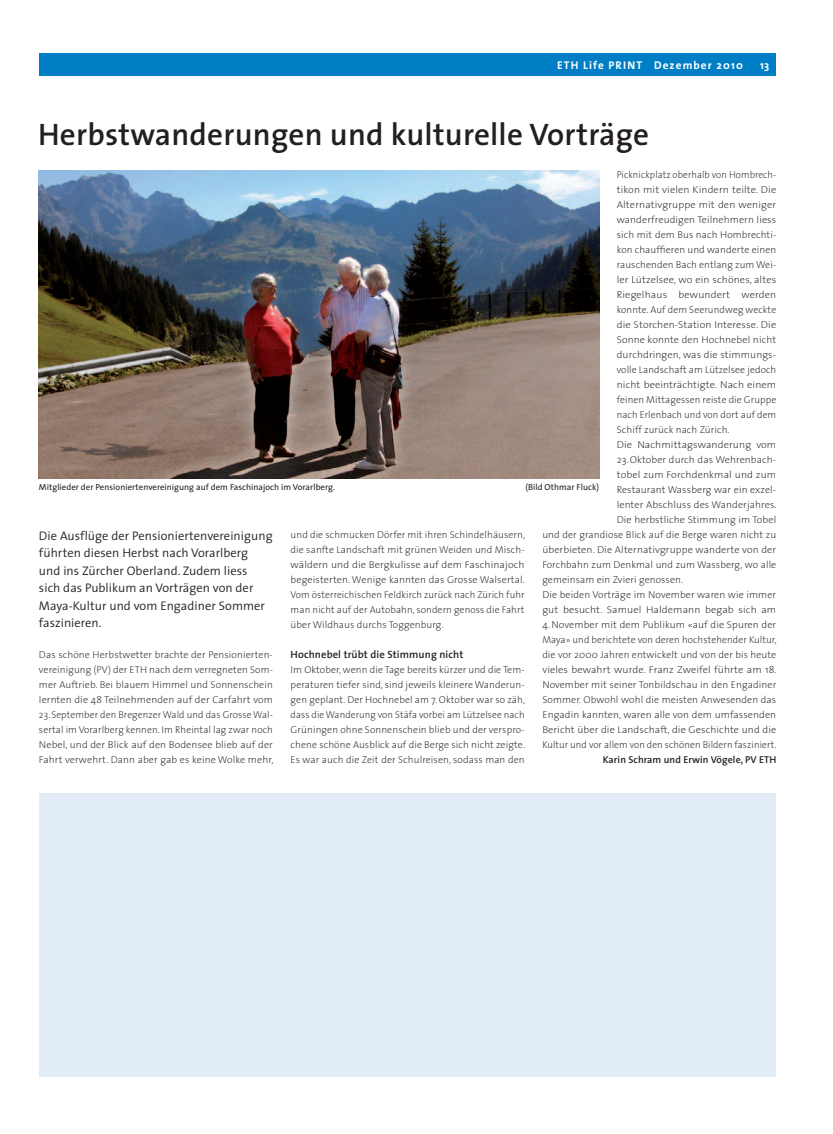
<style>
.page{position:relative;width:833px;height:1134px;background:#fff}
.page>*{position:absolute;margin:0;border:0;box-sizing:border-box;transform-origin:0 0}
.t1{font:600 31.25px "The Sans";letter-spacing:.005em;color:#231f20}
.t2{font:300 12.5px/17.5px "The Sans";letter-spacing:.005em;color:#231f20}
.t3{font:700 11.25px "The Sans";letter-spacing:.1em;color:#fff}
.t4{font:600 10.62px "The Sans";letter-spacing:.01em;color:#231f20}
.t5{font:200 10px/15px "The Sans";letter-spacing:.01em;color:#231f20;text-align:justify}
.t6{font:200 10px "The Sans";letter-spacing:.01em;color:#231f20;scale:1.05 1}
.t7{font:200 10px "The Sans";letter-spacing:.01em;color:#231f20;scale:1.04 1}
.t8{font:200 10px "The Sans";letter-spacing:.01em;color:#231f20;scale:.96 1}
.t9{font:200 10px "The Sans";letter-spacing:.01em;color:#231f20;scale:.95 1}
.t10{font:600 10px "The Sans";letter-spacing:.01em;color:#231f20}
.t11{font:8.75px "The Sans";letter-spacing:.005em;color:#231f20}
</style>
<div class="page">
<div style="left:753px;top:53px;width:23px;height:23px;background:#007ec5"></div>
<div style="left:39px;top:53px;width:714px;height:23px;background:#007ec5"></div>
<div style="left:39px;top:793px;width:737px;height:284px;background:#e1ecf7"></div>
<img style="left:39px;top:170px;width:560px;height:308px">
<p class="t3" style="left:557px;top:55px;width:187px">ETH Life PRINT Dezember 2010</p>
<p class="t3" style="left:760px;top:55px;width:11px">13</p>
<h1 class="t1" style="left:38px;top:108px;width:612px">Herbstwanderungen und kulturelle Vorträge</h1>
<p class="t9" style="left:617px;top:166px;width:169px">Picknickplatz oberhalb von Hombrech-</p>
<p class="t6" style="left:617px;top:181px;width:153px">tikon mit vielen Kindern teilte. Die</p>
<p class="t6" style="left:617px;top:196px;width:153px">Alternativgruppe mit den weniger</p>
<p class="t5" style="left:617px;top:212px;width:161px">wanderfreudigen Teilnehmern liess</p>
<p class="t5" style="left:617px;top:227px;width:161px">sich mit dem Bus nach Hombrechti-</p>
<p class="t5" style="left:617px;top:242px;width:161px">kon chauffieren und wanderte einen</p>
<p class="t5" style="left:617px;top:257px;width:161px">rauschenden Bach entlang zum Wei-</p>
<p class="t6" style="left:617px;top:271px;width:153px">ler Lützelsee, wo ein schönes, altes</p>
<p class="t6" style="left:617px;top:286px;width:153px">Riegelhaus bewundert werden</p>
<p class="t5" style="left:617px;top:302px;width:161px">konnte. Auf dem Seerundweg weckte</p>
<p class="t6" style="left:617px;top:316px;width:153px">die Storchen-Station Interesse. Die</p>
<p class="t5" style="left:617px;top:332px;width:161px">Sonne konnte den Hochnebel nicht</p>
<p class="t5" style="left:617px;top:347px;width:161px">durchdringen, was die stimmungs-</p>
<p class="t5" style="left:617px;top:362px;width:161px">volle Landschaft am Lützelsee jedoch</p>
<p class="t6" style="left:617px;top:376px;width:153px">nicht beeinträchtigte. Nach einem</p>
<p class="t5" style="left:617px;top:392px;width:161px">feinen Mittagessen reiste die Gruppe</p>
<p class="t5" style="left:617px;top:407px;width:161px">nach Erlenbach und von dort auf dem</p>
<p class="t5" style="left:617px;top:422px;width:114px">Schiff zurück nach Zürich.</p>
<p class="t6" style="left:617px;top:436px;width:153px">Die Nachmittagswanderung vom</p>
<p class="t5" style="left:617px;top:452px;width:161px">23.Oktober durch das Wehrenbach-</p>
<p class="t6" style="left:617px;top:466px;width:153px">tobel zum Forchdenkmal und zum</p>
<p class="t5" style="left:617px;top:482px;width:161px">Restaurant Wassberg war ein exzel-</p>
<p class="t5" style="left:617px;top:497px;width:161px">lenter Abschluss des Wanderjahres.</p>
<p class="t5" style="left:617px;top:512px;width:161px">Die herbstliche Stimmung im Tobel</p>
<p class="t5" style="left:542px;top:527px;width:235px">und der grandiose Blick auf die Berge waren nicht zu</p>
<p class="t7" style="left:542px;top:541px;width:226px">überbieten. Die Alternativgruppe wanderte von der</p>
<p class="t5" style="left:542px;top:557px;width:235px">Forchbahn zum Denkmal und zum Wassberg, wo alle</p>
<p class="t5" style="left:542px;top:572px;width:142px">gemeinsam ein Zvieri genossen.</p>
<p class="t5" style="left:542px;top:587px;width:235px">Die beiden Vorträge im November waren wie immer</p>
<p class="t6" style="left:542px;top:601px;width:224px">gut besucht. Samuel Haldemann begab sich am</p>
<p class="t5" style="left:542px;top:617px;width:235px">4.November mit dem Publikum «auf die Spuren der</p>
<p class="t5" style="left:542px;top:632px;width:236px">Maya» und berichtete von deren hochstehender Kultur,</p>
<p class="t5" style="left:542px;top:647px;width:235px">die vor 2000 Jahren entwickelt und von der bis heute</p>
<p class="t6" style="left:542px;top:661px;width:225px">vieles bewahrt wurde. Franz Zweifel führte am 18.</p>
<p class="t5" style="left:542px;top:677px;width:235px">November mit seiner Tonbildschau in den Engadiner</p>
<p class="t5" style="left:542px;top:692px;width:235px">Sommer. Obwohl wohl die meisten Anwesenden das</p>
<p class="t5" style="left:542px;top:707px;width:235px">Engadin kannten, waren alle von dem umfassenden</p>
<p class="t7" style="left:542px;top:721px;width:226px">Bericht über die Landschaft, die Geschichte und die</p>
<p class="t8" style="left:542px;top:736px;width:245px">Kultur und vor allem von den schönen Bildern fasziniert.</p>
<p class="t10" style="left:603px;top:751px;width:175px">Karin Schram und Erwin Vögele, PV ETH</p>
<p class="t11" style="left:39px;top:479px;width:298px">Mitglieder der Pensioniertenvereinigung auf dem Faschinajoch im Vorarlberg.</p>
<p class="t11" style="left:525px;top:479px;width:75px">(Bild Othmar Fluck)</p>
<p class="t2" style="left:39px;top:526px;width:235px">Die Ausflüge der Pensioniertenvereinigung führten diesen Herbst nach Vorarlberg und ins Zürcher Oberland. Zudem liess<br>sich das Publikum an Vorträgen von der Maya-Kultur und vom Engadiner Sommer faszinieren.</p>
<p class="t5" style="left:39px;top:647px;width:236px">Das schöne Herbstwetter brachte der Pensionierten&shy;vereinigung (PV) der ETH nach dem verregneten Som&shy;mer Auftrieb. Bei blauem Himmel und Sonnenschein lernten die 48 Teilnehmenden auf der Carfahrt vom 23.September den Bregenzer Wald und das Grosse Wal&shy;sertal im Vorarlberg kennen. Im Rheintal lag zwar noch Nebel, und der Blick auf den Bodensee blieb auf der Fahrt verwehrt. Dann aber gab es keine Wolke mehr,</p>
<p class="t5" style="left:291px;top:527px;width:236px">und die schmucken Dörfer mit ihren Schindelhäusern, die sanfte Landschaft mit grünen Weiden und Misch&shy;wäldern und die Bergkulisse auf dem Faschinajoch begeisterten. Wenige kannten das Grosse Walsertal.<br>Vom österreichischen Feldkirch zurück nach Zürich fuhr man nicht auf der Autobahn, sondern genoss die Fahrt über Wildhaus durchs Toggenburg.</p>
<p class="t4" style="left:291px;top:645px;width:174px">Hochnebel trübt die Stimmung nicht</p>
<p class="t5" style="left:291px;top:662px;width:236px">Im Oktober, wenn die Tage bereits kürzer und die Tem&shy;peraturen tiefer sind, sind jeweils kleinere Wanderun&shy;gen geplant. Der Hochnebel am 7. Oktober war so zäh, dass die Wanderung von Stäfa vorbei am Lützelsee nach Grüningen ohne Sonnenschein blieb und der verspro&shy;chene schöne Ausblick auf die Berge sich nicht zeigte.<br>Es war auch die Zeit der Schulreisen, sodass man den</p>
</div>
